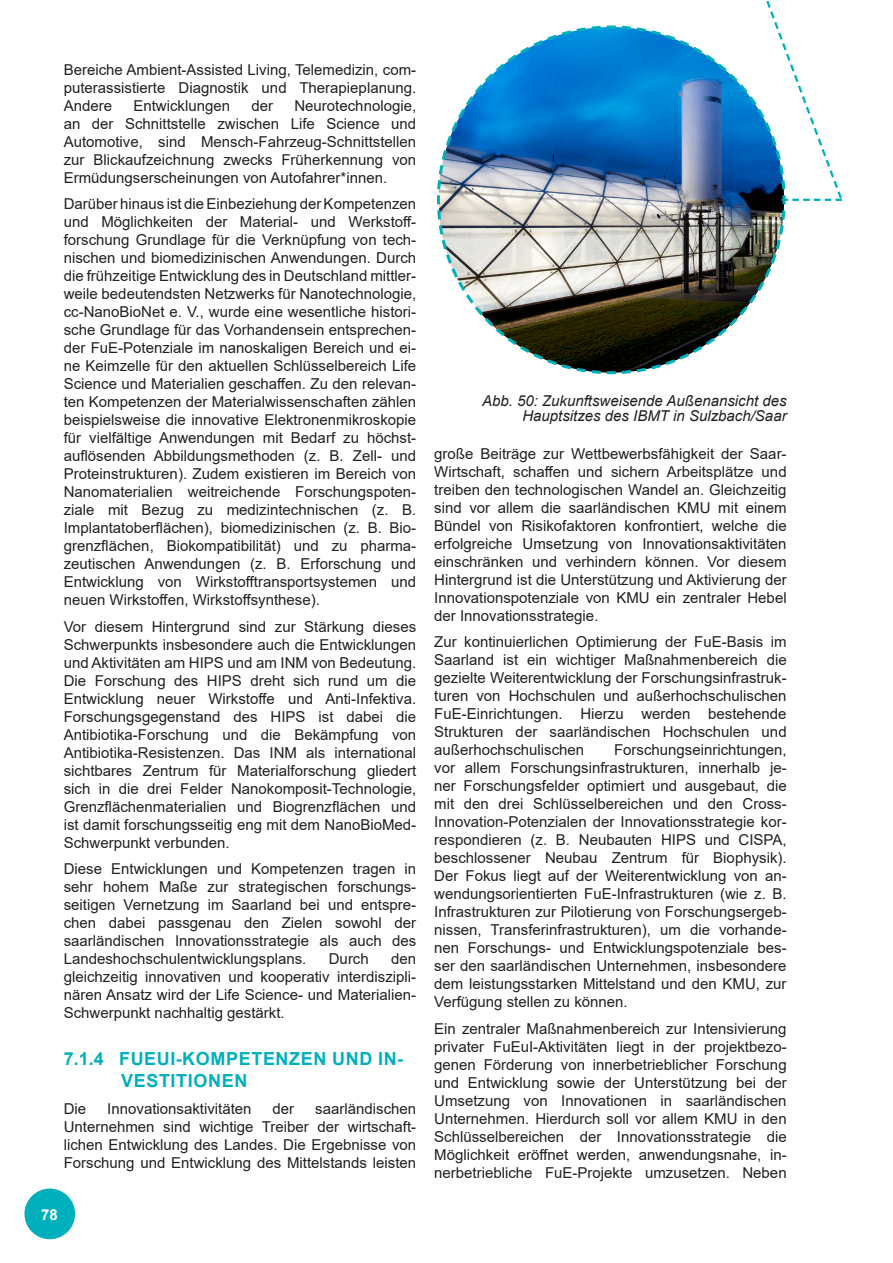
<style>
.page{position:relative;width:893px;height:1263px;background:#fff}
.page>*{position:absolute;margin:0;border:0;box-sizing:border-box;transform-origin:0 0}
.Überschrift_3{font:700 18px/21.6px "Arial";letter-spacing:.035em;color:#00afbc}
.Fließtext{font:15px/18px "Arial";color:#231f20;text-align:justify}
.Fließtext-2{font:italic 15px/15px "Arial";color:#231f20;text-align:right}
.t1{font:700 15px "Arial";color:#fff}
</style>
<div class="page">
<div style="left:24px;top:1188px;width:51px;height:51px;background:#00afbc;border-radius:50%"></div>
<img style="left:436px;top:25px;width:180px;height:350px">
<img style="left:616px;top:0;width:226px;height:374px">
<p class="Fließtext" style="left:64px;top:60px;width:354px">Bereiche Ambient-Assisted Living, Telemedizin, com&shy;puterassistierte Diagnostik und Therapieplanung.<br>Andere</p>
<p class="Fließtext" style="left:64px;top:96px;width:354px;text-indent:231px">Neurotechnologie, an der Schnittstelle zwischen Life Science und Automotive, sind Mensch-Fahrzeug-Schnittstellen zur Blickaufzeichnung zwecks Früherkennung von Ermüdungserscheinungen von Autofahrer*innen.</p>
<p class="Fließtext" style="left:64px;top:195px;width:354px">Darüber hinaus ist die Einbeziehung der Kompetenzen und Möglichkeiten der Material- und Werkstoff&shy;forschung Grundlage für die Verknüpfung von tech&shy;nischen und biomedizinischen Anwendungen. Durch die frühzeitige Entwicklung des in Deutschland mittler&shy;weile bedeutendsten Netzwerks für Nanotechnologie, cc-NanoBioNet e. V., wurde eine wesentliche histori&shy;sche Grundlage für das Vorhandensein entsprechen&shy;der FuE-Potenziale im nanoskaligen Bereich und ei&shy;ne Keimzelle für den aktuellen Schlüsselbereich Life Science und Materialien geschaffen. Zu den relevan&shy;ten Kompetenzen der Materialwissenschaften zählen beispielsweise die innovative Elektronenmikroskopie für vielfältige Anwendungen mit Bedarf zu höchst&shy;auflösenden Abbildungsmethoden (z. B. Zell- und Proteinstrukturen). Zudem existieren im Bereich von Nanomaterialien weitreichende Forschungspoten&shy;ziale mit Bezug zu medizintechnischen (z. B.<br>Implantatoberflächen), biomedizinischen (z. B. Bio&shy;grenzflächen, Biokompatibilität) und zu pharma&shy;zeutischen Anwendungen (z. B. Erforschung und Entwicklung von Wirkstofftransportsystemen und neuen Wirkstoffen, Wirkstoffsynthese).</p>
<p class="Fließtext" style="left:64px;top:617px;width:354px">Vor diesem Hintergrund sind zur Stärkung dieses Schwerpunkts insbesondere auch die Entwicklungen und Aktivitäten am HIPS und am INM von Bedeutung.<br>Die Forschung des HIPS dreht sich rund um die Entwicklung neuer Wirkstoffe und Anti-Infektiva.<br>Forschungsgegenstand des HIPS ist dabei die Antibiotika-Forschung und die Bekämpfung von Antibiotika-Resistenzen. Das INM als international sichtbares Zentrum für Materialforschung gliedert sich in die drei Felder Nanokomposit-Technologie, Grenzflächenmaterialien und Biogrenzflächen und ist damit forschungsseitig eng mit dem NanoBioMed-Schwerpunkt verbunden.</p>
<p class="Fließtext" style="left:64px;top:860px;width:354px">Diese Entwicklungen und Kompetenzen tragen in sehr hohem Maße zur strategischen forschungs&shy;seitigen Vernetzung im Saarland bei und entspre&shy;chen dabei passgenau den Zielen sowohl der saarländischen Innovationsstrategie als auch des Landeshochschulentwicklungsplans.</p>
<p class="Fließtext" style="left:133px;top:96px;width:98px">Entwicklungen</p>
<p class="Fließtext" style="left:251px;top:96px;width:23px">der</p>
<p class="Fließtext" style="left:64px;top:950px;width:354px;text-indent:327px">den gleichzeitig innovativen und kooperativ interdiszipli&shy;nären Ansatz wird der Life Science- und Materialien-Schwerpunkt nachhaltig gestärkt.</p>
<p class="Überschrift_3" style="left:121px;top:1048px;width:283px;text-indent:-57px">7.1.4 FUEUI-KOMPETENZEN UND IN-<br>VESTITIONEN</p>
<p class="Fließtext" style="left:64px;top:1099px;width:24px">Die</p>
<p class="Fließtext" style="left:107px;top:1099px;width:146px">Innovationsaktivitäten</p>
<p class="Fließtext" style="left:273px;top:1099px;width:23px">der</p>
<p class="Fließtext" style="left:329px;top:950px;width:42px">Durch</p>
<p class="Fließtext" style="left:64px;top:1099px;width:354px;text-indent:252px">saarländischen Unternehmen sind wichtige Treiber der wirtschaft&shy;lichen Entwicklung des Landes. Die Ergebnisse von Forschung und Entwicklung des Mittelstands leisten</p>
<p class="t1" style="left:41px;top:1204px;width:18px">78</p>
<p class="Fließtext-2" style="left:482px;top:393px;width:306px">Abb. 50: Zukunftsweisende Außenansicht des<br>Hauptsitzes des IBMT in Sulzbach/Saar</p>
<p class="Fließtext" style="left:434px;top:444px;width:354px">große Beiträge zur Wettbewerbsfähigkeit der Saar-Wirtschaft, schaffen und sichern Arbeitsplätze und treiben den technologischen Wandel an. Gleichzeitig sind vor allem die saarländischen KMU mit einem Bündel von Risikofaktoren konfrontiert, welche die erfolgreiche Umsetzung von Innovationsaktivitäten einschränken und verhindern können. Vor diesem Hintergrund ist die Unterstützung und Aktivierung der Innovationspotenziale von KMU ein zentraler Hebel der Innovationsstrategie.</p>
<p class="Fließtext" style="left:434px;top:633px;width:354px">Zur kontinuierlichen Optimierung der FuE-Basis im Saarland ist ein wichtiger Maßnahmenbereich die gezielte Weiterentwicklung der Forschungsinfrastruk&shy;turen von Hochschulen und außerhochschulischen FuE-Einrichtungen. Hierzu werden bestehende Strukturen der saarländischen Hochschulen und außerhochschulischen</p>
<p class="Fließtext" style="left:434px;top:741px;width:354px;text-indent:180px">Forschungseinrichtungen, vor allem Forschungsinfrastrukturen, innerhalb je&shy;ner Forschungsfelder optimiert und ausgebaut, die mit den drei Schlüsselbereichen und den Cross-Innovation-Potenzialen der Innovationsstrategie kor&shy;respondieren (z. B. Neubauten HIPS und CISPA, beschlossener Neubau Zentrum für Biophysik).<br>Der Fokus liegt auf der Weiterentwicklung von an&shy;wendungsorientierten FuE-Infrastrukturen (wie z. B.<br>Infrastrukturen zur Pilotierung von Forschungsergeb&shy;nissen, Transferinfrastrukturen), um die vorhande&shy;nen Forschungs- und Entwicklungspotenziale bes&shy;ser den saarländischen Unternehmen, insbesondere dem leistungsstarken Mittelstand und den KMU, zur Verfügung stellen zu können.</p>
<p class="Fließtext" style="left:434px;top:1019px;width:354px">Ein zentraler Maßnahmenbereich zur Intensivierung privater FuEuI-Aktivitäten liegt in der projektbezo&shy;genen Förderung von innerbetrieblicher Forschung und Entwicklung sowie der Unterstützung bei der Umsetzung von Innovationen in saarländischen Unternehmen. Hierdurch soll vor allem KMU in den Schlüsselbereichen der Innovationsstrategie die Möglichkeit eröffnet werden, anwendungsnahe, in&shy;nerbetriebliche FuE-Projekte umzusetzen. Neben</p>
</div>
